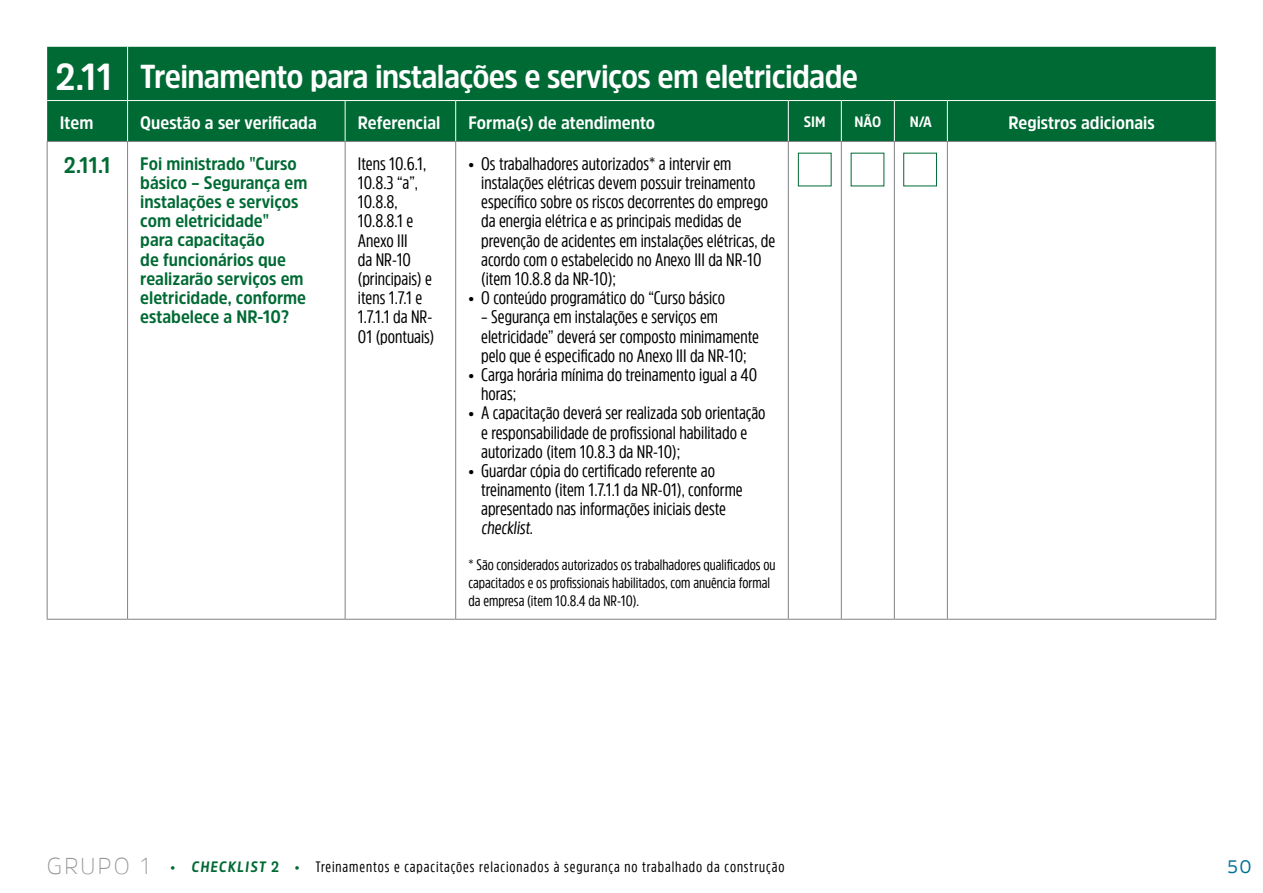
<style>
.page{position:relative;width:1263px;height:893px;background:#fff}
.page>*{position:absolute;margin:0;border:0;box-sizing:border-box;transform-origin:0 0}
.t1{font:700 33px "Amsi Pro Narw";letter-spacing:-.02em;color:#fff}
.t2{font:200 22.95px "Amsi Pro";letter-spacing:.08em;color:#939598}
.t3{font:700 22.5px "Amsi Pro Narw";color:#006a34}
.t4{font:18px/19.2px "Amsi Pro Cond";color:#000}
.t5{font:700 18px/19.2px "Amsi Pro Narw";color:#006a34}
.t6{font:700 18px "Amsi Pro Narw";color:#fff}
.t7{font:18px "Amsi Pro";color:#007196}
.t8{font:15px/18px "Amsi Pro Cond";color:#000}
.t9{font:15px "Amsi Pro Cond";letter-spacing:.06em;color:#000}
.t10{font:700 15px "Amsi Pro Narw";color:#fff}
.s1{font-size:37.5px}
.s2{color:#006a34}
.s3{font-family:"Amsi Pro Narw";font-weight:700;color:#006a34}
</style>
<div class="page">
<div style="left:47px;top:47px;width:1169px;height:94px;background:#006a34"></div>
<hr style="left:127px;top:47px;width:1px;height:53px;background:#fff">
<hr style="left:127px;top:101px;width:1px;height:40px;background:#fff">
<hr style="left:345px;top:101px;width:1px;height:40px;background:#fff">
<hr style="left:455px;top:101px;width:1px;height:40px;background:#fff">
<hr style="left:788px;top:101px;width:1px;height:40px;background:#fff">
<hr style="left:841px;top:101px;width:1px;height:40px;background:#fff">
<hr style="left:894px;top:101px;width:1px;height:40px;background:#fff">
<hr style="left:947px;top:101px;width:1px;height:40px;background:#fff">
<hr style="left:127px;top:142px;width:1px;height:477px;background:#808285">
<hr style="left:345px;top:142px;width:1px;height:477px;background:#808285">
<hr style="left:455px;top:142px;width:1px;height:477px;background:#808285">
<hr style="left:788px;top:142px;width:1px;height:477px;background:#808285">
<hr style="left:841px;top:142px;width:1px;height:477px;background:#808285">
<hr style="left:894px;top:142px;width:1px;height:477px;background:#808285">
<hr style="left:947px;top:142px;width:1px;height:477px;background:#808285">
<hr style="left:47px;top:100px;width:81px;height:1px;background:#fff">
<hr style="left:128px;top:100px;width:217px;height:1px;background:#fff">
<hr style="left:345px;top:100px;width:111px;height:1px;background:#fff">
<hr style="left:456px;top:100px;width:332px;height:1px;background:#fff">
<hr style="left:788px;top:100px;width:53px;height:1px;background:#fff">
<hr style="left:841px;top:100px;width:53px;height:1px;background:#fff">
<hr style="left:894px;top:100px;width:53px;height:1px;background:#fff">
<hr style="left:947px;top:100px;width:269px;height:1px;background:#fff">
<hr style="left:47px;top:142px;width:1px;height:477px;background:#808285">
<hr style="left:1215px;top:142px;width:1px;height:477px;background:#808285">
<hr style="left:47px;top:141px;width:81px;height:1px;background:#808285">
<hr style="left:128px;top:141px;width:217px;height:1px;background:#808285">
<hr style="left:345px;top:141px;width:111px;height:1px;background:#808285">
<hr style="left:456px;top:141px;width:332px;height:1px;background:#808285">
<hr style="left:788px;top:141px;width:53px;height:1px;background:#808285">
<hr style="left:841px;top:141px;width:53px;height:1px;background:#808285">
<hr style="left:894px;top:141px;width:53px;height:1px;background:#808285">
<hr style="left:947px;top:141px;width:269px;height:1px;background:#808285">
<hr style="left:47px;top:619px;width:81px;height:1px;background:#808285">
<hr style="left:128px;top:619px;width:217px;height:1px;background:#808285">
<hr style="left:345px;top:619px;width:111px;height:1px;background:#808285">
<hr style="left:456px;top:619px;width:332px;height:1px;background:#808285">
<hr style="left:788px;top:619px;width:53px;height:1px;background:#808285">
<hr style="left:841px;top:619px;width:53px;height:1px;background:#808285">
<hr style="left:894px;top:619px;width:53px;height:1px;background:#808285">
<hr style="left:947px;top:619px;width:269px;height:1px;background:#808285">
<div style="left:903px;top:153px;width:34px;height:33px;border:1px solid #006a34"></div>
<h1 class="t1" style="left:56px;top:54px;width:804px"><span class="s1">2.11</span> Treinamento para instalações e serviços em eletricidade</h1>
<p class="t6" style="left:60px;top:110px;width:35px">Item</p>
<p class="t6" style="left:140px;top:110px;width:178px">Questão a ser verificada</p>
<p class="t6" style="left:358px;top:110px;width:84px">Referencial</p>
<p class="t6" style="left:468px;top:110px;width:188px">Forma(s) de atendimento</p>
<p class="t10" style="left:804px;top:112px;width:23px">SIM</p>
<p class="t10" style="left:854px;top:112px;width:28px">NÃO</p>
<p class="t10" style="left:910px;top:112px;width:24px">N/A</p>
<p class="t6" style="left:1008px;top:110px;width:148px">Registros adicionais</p>
<p class="t3" style="left:64px;top:150px;width:48px">2.11.1</p>
<p class="t5" style="left:140px;top:153px;width:169px">Foi ministrado "Curso básico – Segurança em instalações e serviços com eletricidade"<br>para capacitação<br>de funcionários que realizarão serviços em eletricidade, conforme estabelece a NR-10?</p>
<p class="t4" style="left:358px;top:153px;width:78px">Itens 10.6.1,<br>10.8.3 “a”,<br>10.8.8,<br>10.8.8.1 e<br>Anexo III<br>da NR-10 (principais) e itens 1.7.1 e<br>1.7.1.1 da NR-<br>01 (pontuais)</p>
<p class="t4" style="left:481px;top:153px;width:296px;text-indent:-13px">• Os trabalhadores autorizados* a intervir em instalações elétricas devem possuir treinamento específico sobre os riscos decorrentes do emprego da energia elétrica e as principais medidas de prevenção de acidentes em instalações elétricas, de acordo com o estabelecido no Anexo III da NR-10 (item 10.8.8 da NR-10);</p>
<p class="t4" style="left:468px;top:288px;width:258px">• O conteúdo programático do “Curso básico</p>
<p class="t4" style="left:481px;top:307px;width:279px">– Segurança em instalações e serviços em eletricidade” deverá ser composto minimamente pelo que é especificado no Anexo III da NR-10;</p>
<p class="t4" style="left:481px;top:365px;width:277px;text-indent:-13px">• Carga horária mínima do treinamento igual a 40 horas;</p>
<p class="t4" style="left:481px;top:403px;width:286px;text-indent:-13px">• A capacitação deverá ser realizada sob orientação e responsabilidade de profissional habilitado e autorizado (item 10.8.3 da NR-10);</p>
<p class="t4" style="left:481px;top:461px;width:263px;text-indent:-13px">• Guardar cópia do certificado referente ao treinamento (item 1.7.1.1 da NR-01), conforme apresentado nas informações iniciais deste checklist.</p>
<p class="t8" style="left:468px;top:556px;width:309px">* São considerados autorizados os trabalhadores qualificados ou capacitados e os profissionais habilitados, com anuência formal da empresa (item 10.8.4 da NR-10).</p>
<p class="t2" style="left:47px;top:849px;width:105px">GRUPO 1</p>
<p class="t9" style="left:170px;top:856px;width:615px"><span class="s2">•</span> <span class="s3">CHECKLIST 2</span> <span class="s2">•</span> Treinamentos e capacitações relacionados à segurança no trabalhado da construção</p>
<p class="t7" style="left:1227px;top:854px;width:25px">50</p>
</div>
